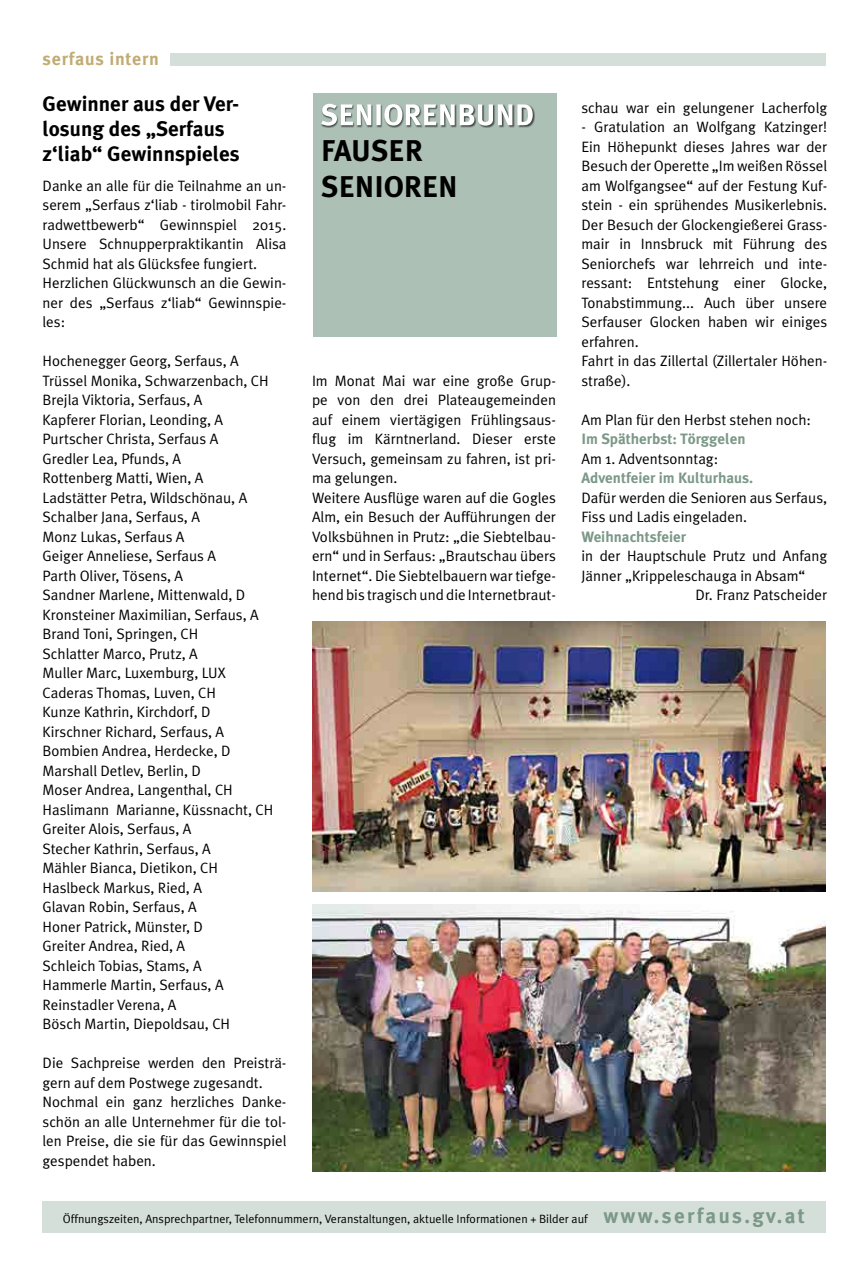
<style>
.page{position:relative;width:868px;height:1263px;background:#fff}
.page>*{position:absolute;margin:0;border:0;box-sizing:border-box;transform-origin:0 0}
.t1{font:700 30px/36px "Meta Plus";color:#000}
.t2{font:700 21px/25.2px "Meta Plus";color:#000}
.t3{font:700 18px "Meta Plus";letter-spacing:.04em;color:#c1ac74}
.t4{font:15px/19.5px "Meta Plus Normal";color:#000}
.t5{font:700 15px "Meta Plus";color:#7b9888}
.t6{font:12px "Meta Plus Normal";color:#000}
.s1{font-family:"Meta Plus";font-weight:700;font-size:21px;color:#7b9888}
</style>
<div class="page">
<div style="left:170px;top:53px;width:655px;height:12px;background:#d5dfd9"></div>
<div style="left:43px;top:1202px;width:783px;height:31px;background:#d5dfd9"></div>
<img style="left:312px;top:905px;width:513px;height:266px">
<div style="left:313px;top:93px;width:243px;height:244px;background:#adc0b5"></div>
<img style="left:322px;top:107px;width:212px;height:21px">
<svg style="left:321px;top:104px;width:211px;height:22px"></svg>
<img style="left:312px;top:621px;width:513px;height:270px">
<p class="t3" style="left:43px;top:48px;width:118px">serfaus intern</p>
<h2 class="t2" style="left:43px;top:91px;width:199px">Gewinner aus der Ver&shy;losung des „Serfaus z‘liab“ Gewinnspieles</h2>
<p class="t4" style="left:43px;top:175px;width:245px">Danke an alle für die Teilnahme an un&shy;serem „Serfaus z‘liab - tirolmobil Fahr&shy;radwettbewerb“ Gewinnspiel 2015.<br>Unsere Schnupperpraktikantin Alisa Schmid hat als Glücksfee fungiert.<br>Herzlichen Glückwunsch an die Gewin&shy;ner des „Serfaus z‘liab“ Gewinnspie&shy;les:</p>
<p class="t4" style="left:43px;top:351px;width:232px">Hochenegger Georg, Serfaus, A<br>Trüssel Monika, Schwarzenbach, CH<br>Brejla Viktoria, Serfaus, A<br>Kapferer Florian, Leonding, A<br>Purtscher Christa, Serfaus A<br>Gredler Lea, Pfunds, A<br>Rottenberg Matti, Wien, A<br>Ladstätter Petra, Wildschönau, A<br>Schalber Jana, Serfaus, A<br>Monz Lukas, Serfaus A<br>Geiger Anneliese, Serfaus A<br>Parth Oliver, Tösens, A<br>Sandner Marlene, Mittenwald, D<br>Kronsteiner Maximilian, Serfaus, A<br>Brand Toni, Springen, CH<br>Schlatter Marco, Prutz, A<br>Muller Marc, Luxemburg, LUX<br>Caderas Thomas, Luven, CH<br>Kunze Kathrin, Kirchdorf, D<br>Kirschner Richard, Serfaus, A<br>Bombien Andrea, Herdecke, D<br>Marshall Detlev, Berlin, D<br>Moser Andrea, Langenthal, CH<br>Haslimann Marianne, Küssnacht, CH<br>Greiter Alois, Serfaus, A<br>Stecher Kathrin, Serfaus, A<br>Mähler Bianca, Dietikon, CH<br>Haslbeck Markus, Ried, A<br>Glavan Robin, Serfaus, A<br>Honer Patrick, Münster, D<br>Greiter Andrea, Ried, A<br>Schleich Tobias, Stams, A<br>Hammerle Martin, Serfaus, A<br>Reinstadler Verena, A<br>Bösch Martin, Diepoldsau, CH</p>
<p class="t4" style="left:43px;top:1053px;width:245px">Die Sachpreise werden den Preisträ&shy;gern auf dem Postwege zugesandt.<br>Nochmal ein ganz herzliches Danke&shy;schön an alle Unternehmer für die tol&shy;len Preise, die sie für das Gewinnspiel gespendet haben.</p>
<h1 class="t1" style="left:321px;top:133px;width:138px">FAUSER<br>SENIOREN</h1>
<p class="t4" style="left:312px;top:370px;width:245px">Im Monat Mai war eine große Grup&shy;pe von den drei Plateaugemeinden auf einem viertägigen Frühlingsaus&shy;flug im Kärntnerland. Dieser erste Versuch, gemeinsam zu fahren, ist pri&shy;ma gelungen.<br>Weitere Ausflüge waren auf die Gogles Alm, ein Besuch der Aufführungen der Volksbühnen in Prutz: „die Siebtelbau&shy;ern“ und in Serfaus: „Brautschau übers Internet“. Die Siebtelbauern war tiefge&shy;hend bis tragisch und die Internetbraut-</p>
<p class="t4" style="left:581px;top:97px;width:247px">schau war ein gelungener Lacherfolg</p>
<p class="t4" style="left:581px;top:117px;width:247px">- Gratulation an Wolfgang Katzinger!<br>Ein Höhepunkt dieses Jahres war der Besuch der Operette „Im weißen Rössel am Wolfgangsee“ auf der Festung Kuf&shy;stein - ein sprühendes Musikerlebnis.<br>Der Besuch der Glockengießerei Grass&shy;mair in Innsbruck mit Führung des Seniorchefs war lehrreich und inte&shy;ressant: Entstehung einer Glocke, Tonabstimmung... Auch über unsere Serfauser Glocken haben wir einiges erfahren.<br>Fahrt in das Zillertal (Zillertaler Höhen&shy;straße).</p>
<p class="t4" style="left:581px;top:409px;width:231px">Am Plan für den Herbst stehen noch:</p>
<p class="t5" style="left:581px;top:430px;width:165px">Im Spätherbst: Törggelen</p>
<p class="t4" style="left:581px;top:448px;width:138px">Am 1. Adventsonntag:</p>
<p class="t5" style="left:581px;top:469px;width:173px">Adventfeier im Kulturhaus.</p>
<p class="t4" style="left:581px;top:487px;width:247px">Dafür werden die Senioren aus Serfaus,<br>Fiss und Ladis eingeladen.</p>
<p class="t5" style="left:581px;top:528px;width:106px">Weihnachtsfeier</p>
<p class="t4" style="left:581px;top:546px;width:247px">in der Hauptschule Prutz und Anfang</p>
<p class="t4" style="left:581px;top:565px;width:225px">Jänner „Krippeleschauga in Absam“</p>
<p class="t4" style="left:695px;top:585px;width:133px">Dr. Franz Patscheider</p>
<p class="t6" style="left:63px;top:1212px;width:743px">Öffnungszeiten, Ansprechpartner, Telefonnummern, Veranstaltungen, aktuelle Informationen + Bilder auf <span class="s1">www.serfaus.gv.at</span></p>
</div>
